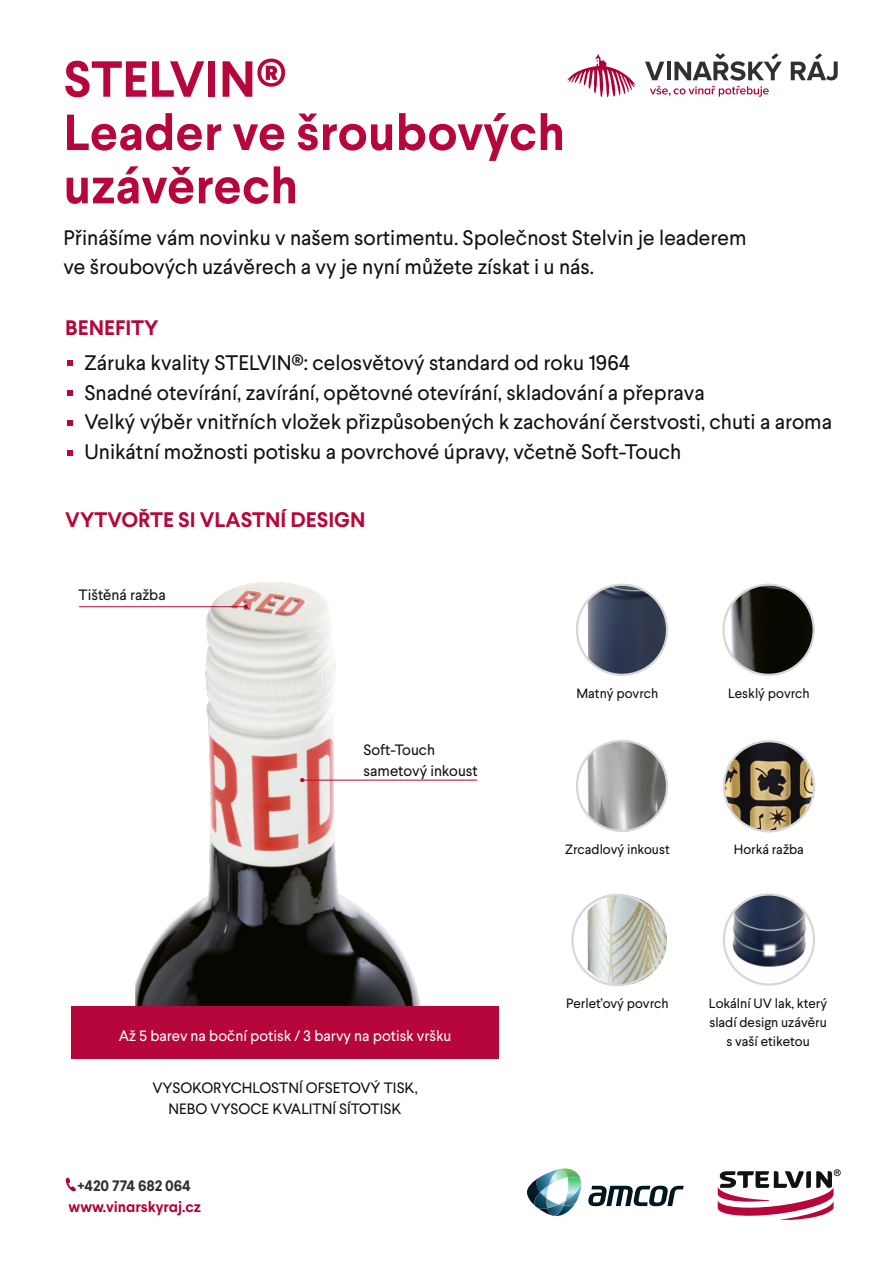
<style>
.page{position:relative;width:894px;height:1264px;background:#fff}
.page>*{position:absolute;margin:0;border:0;box-sizing:border-box;transform-origin:0 0}
.t1{font:700 50.55px/53.2px "Larsseit";color:#b6063b}
.t2{font:21px/29.7px "Larsseit";color:#11110e}
.t3{font:700 21px "Larsseit";color:#b6063b}
.t4{font:700 15.15px "Larsseit";letter-spacing:-.005em;color:#b00137}
.t5{font:700 15.15px "Larsseit";letter-spacing:-.005em;color:#30302e}
.t6{font:15px/21px "Larsseit";color:#11110e}
.t7{font:15px "Larsseit";color:#fefefe}
.t8{font:13.5px/18.9px "Larsseit";color:#11110e}
</style>
<div class="page">
<img style="left:135px;top:582px;width:287px;height:424px">
<img style="left:587px;top:586px;width:80px;height:88px">
<div style="left:575px;top:583px;width:93px;height:93px;border:2px solid #d6d7d7;border-radius:50%"></div>
<img style="left:578px;top:742px;width:89px;height:89px">
<div style="left:575px;top:739px;width:93px;height:93px;border:2px solid #d6d7d7;border-radius:50%"></div>
<img style="left:725px;top:586px;width:88px;height:89px">
<div style="left:722px;top:583px;width:92px;height:93px;border:2px solid #d6d7d7;border-radius:50%"></div>
<hr style="left:79px;top:606px;width:167px;height:1px;background:#b6063b">
<svg style="left:244px;top:604px;width:4px;height:4px"></svg>
<hr style="left:302px;top:779px;width:175px;height:1px;background:#b6063b">
<svg style="left:300px;top:778px;width:4px;height:4px"></svg>
<svg style="left:588px;top:1185px;width:95px;height:21px"></svg>
<svg style="left:547px;top:1168px;width:34px;height:48px"></svg>
<img style="left:540px;top:1168px;width:20px;height:24px">
<img style="left:535px;top:1192px;width:12px;height:15px">
<img style="left:527px;top:1177px;width:13px;height:29px">
<img style="left:536px;top:1206px;width:16px;height:9px">
<img style="left:723px;top:741px;width:90px;height:90px;border-radius:50%">
<div style="left:722px;top:740px;width:92px;height:92px;border:2px solid #d6d7d7;border-radius:50%"></div>
<img style="left:587px;top:896px;width:80px;height:89px">
<div style="left:571px;top:893px;width:92px;height:93px;border:2px solid #d6d7d7;border-radius:50%"></div>
<img style="left:723px;top:894px;width:90px;height:90px;border-radius:50%">
<div style="left:722px;top:893px;width:92px;height:92px;border:2px solid #d6d7d7;border-radius:50%"></div>
<div style="left:71px;top:1006px;width:427px;height:53px;background:#b6063b"></div>
<svg style="left:717px;top:1169px;width:123px;height:50px"></svg>
<svg style="left:67px;top:360px;width:5px;height:5px"></svg>
<svg style="left:67px;top:390px;width:5px;height:5px"></svg>
<svg style="left:67px;top:420px;width:5px;height:5px"></svg>
<svg style="left:67px;top:450px;width:5px;height:5px"></svg>
<svg style="left:567px;top:54px;width:68px;height:43px"></svg>
<svg style="left:790px;top:53px;width:47px;height:27px"></svg>
<svg style="left:645px;top:53px;width:136px;height:44px"></svg>
<svg style="left:66px;top:1177px;width:10px;height:14px"></svg>
<h1 class="t1" style="left:63px;top:57px;width:503px">STELVIN®<br>Leader ve šroubových uzávěrech</h1>
<p class="t2" style="left:64px;top:224px;width:684px">Přinášíme vám novinku v našem sortimentu. Společnost Stelvin je leaderem ve šroubových uzávěrech a vy je nyní můžete získat i u nás.</p>
<p class="t3" style="left:65px;top:320px;width:95px">BENEFITY</p>
<p class="t2" style="left:84px;top:349px;width:748px">Záruka kvality STELVIN®: celosvětový standard od roku 1964<br>Snadné otevírání, zavírání, opětovné otevírání, skladování a přeprava<br>Velký výběr vnitřních vložek přizpůsobených k zachování čerstvosti, chuti a aroma Unikátní možnosti potisku a povrchové úpravy, včetně Soft-Touch</p>
<p class="t3" style="left:65px;top:512px;width:302px">VYTVOŘTE SI VLASTNÍ DESIGN</p>
<p class="t6" style="left:79px;top:585px;width:89px">Tištěná ražba</p>
<p class="t6" style="left:363px;top:740px;width:116px">Soft-Touch sametový inkoust</p>
<p class="t8" style="left:576px;top:684px;width:83px">Matný povrch</p>
<p class="t8" style="left:727px;top:684px;width:83px">Lesklý povrch</p>
<p class="t8" style="left:565px;top:840px;width:106px">Zrcadlový inkoust</p>
<p class="t8" style="left:733px;top:840px;width:72px">Horká ražba</p>
<p class="t8" style="left:566px;top:994px;width:104px">Perleťový povrch</p>
<p class="t8" style="left:708px;top:994px;width:120px">Lokální UV lak, který sladí design uzávěru</p>
<p class="t7" style="left:119px;top:1029px;width:334px">Až 5 barev na boční potisk / 3 barvy na potisk vršku</p>
<p class="t8" style="left:726px;top:1032px;width:85px">s vaší etiketou</p>
<p class="t6" style="left:152px;top:1077px;width:267px;text-align:center">VYSOKORYCHLOSTNÍ OFSETOVÝ TISK,<br>NEBO VYSOCE KVALITNÍ SÍTOTISK</p>
<p class="t5" style="left:78px;top:1179px;width:115px">+420 774 682 064</p>
<p class="t4" style="left:69px;top:1200px;width:134px">www.vinarskyraj.cz</p>
</div>
